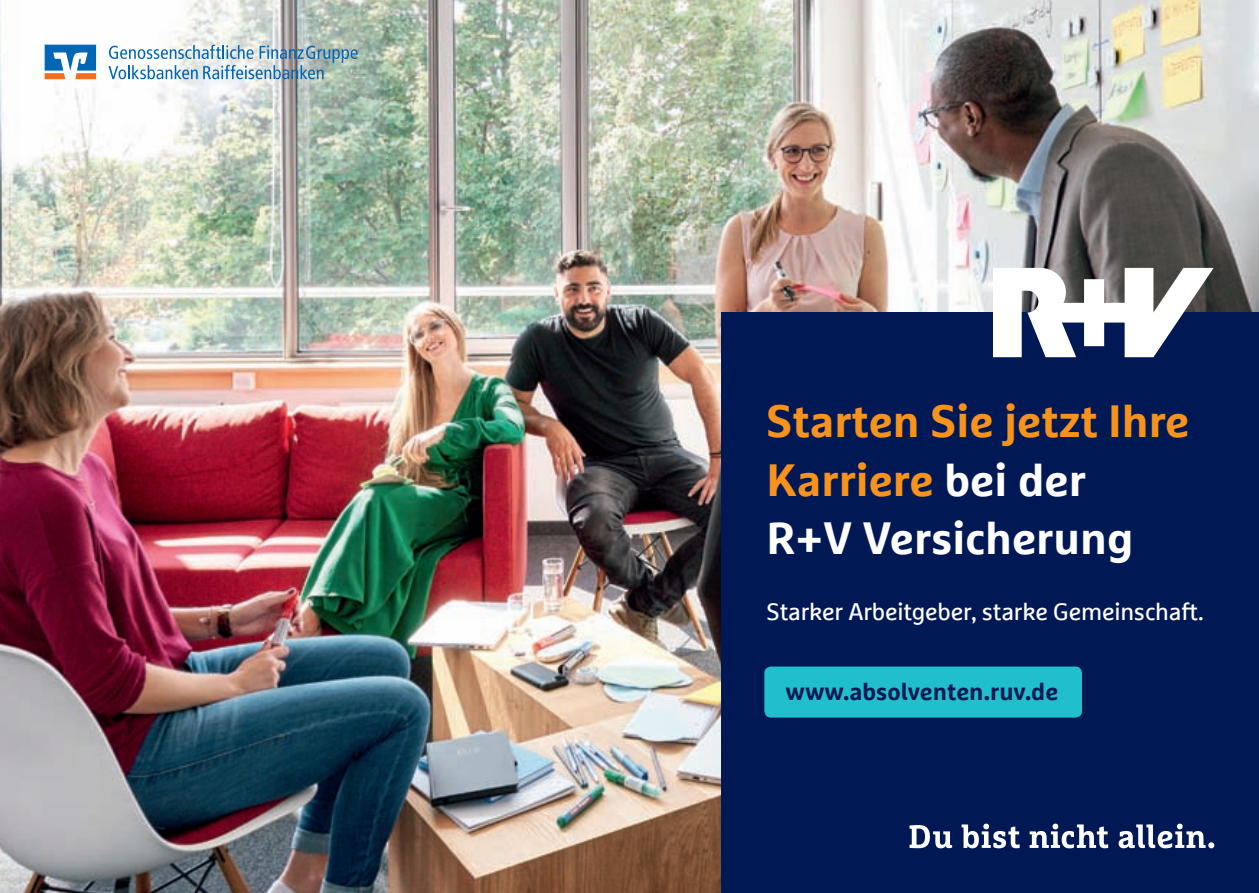
<style>
.page{position:relative;width:1259px;height:893px;background:#fff}
.page>*{position:absolute;margin:0;border:0;box-sizing:border-box;transform-origin:0 0}
.t1{font:700 45px/58.5px "Marselisfor Ru V";color:#f7931d}
.t2{font:24px "Marselisfor Ru V";letter-spacing:-.01em;color:#fff}
.t3{font:700 24px "Marselisfor Ru V";color:#001954}
.s1{color:#fff}
</style>
<div class="page">
<img style="left:0;top:0;width:1259px;height:893px">
<div style="left:722px;top:313px;width:537px;height:580px;background:#001954"></div>
<div style="left:764px;top:666px;width:318px;height:52px;background:#21bece;border-radius:7px"></div>
<svg style="left:993px;top:268px;width:220px;height:89px"></svg>
<svg style="left:909px;top:825px;width:43px;height:23px"></svg>
<svg style="left:961px;top:824px;width:58px;height:24px"></svg>
<svg style="left:1029px;top:824px;width:79px;height:24px"></svg>
<svg style="left:1118px;top:824px;width:96px;height:24px"></svg>
<svg style="left:108px;top:45px;width:249px;height:34px"></svg>
<svg style="left:45px;top:45px;width:51px;height:34px"></svg>
<p class="t1" style="left:766px;top:392px;width:424px">Starten Sie jetzt Ihre<br>Karriere <span class="s1">bei der<br>R+V Versicherung</span></p>
<p class="t2" style="left:766px;top:597px;width:439px">Starker Arbeitgeber, starke Gemeinschaft.</p>
<p class="t3" style="left:785px;top:677px;width:274px">www.absolventen.ruv.de</p>
</div>
